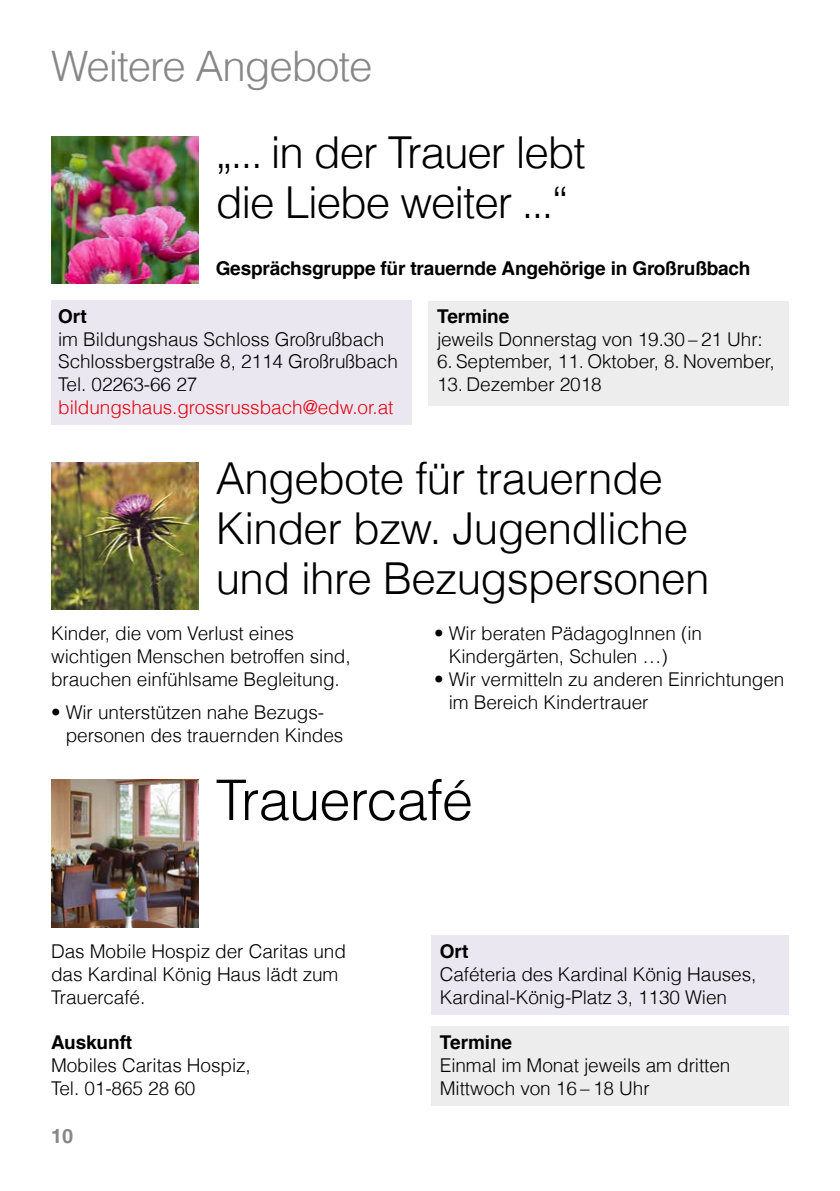
<style>
.page{position:relative;width:840px;height:1191px;background:#fff}
.page>*{position:absolute;margin:0;border:0;box-sizing:border-box;transform-origin:0 0}
.t1{font:300 56px "Helvetica LT Com";letter-spacing:-.015em;color:#000}
.t2{font:300 44px/50px "Helvetica LT Com";letter-spacing:-.015em;color:#000}
.t3{font:300 42px "Helvetica LT Com";letter-spacing:-.025em;color:#878787}
.t4{font:700 20px "Helvetica LT Com";color:#878787}
.t5{font:300 19px/22.8px "Helvetica LT Com";letter-spacing:-.005em;color:#000}
.t6{font:700 19px "Helvetica LT Com";letter-spacing:-.01em;color:#000}
.t7{font:300 19px "Helvetica LT Com";letter-spacing:-.005em;color:#e30613}
</style>
<div class="page">
<img style="left:51px;top:462px;width:147px;height:147px">
<img style="left:51px;top:780px;width:147px;height:147px">
<div style="left:431px;top:935px;width:357px;height:80px;background:#ebe7f1"></div>
<div style="left:431px;top:1026px;width:357px;height:80px;background:#ededed"></div>
<div style="left:51px;top:300px;width:360px;height:125px;background:#ebe7f1"></div>
<div style="left:428px;top:300px;width:360px;height:105px;background:#ededed"></div>
<img style="left:51px;top:136px;width:147px;height:147px">
<h3 class="t3" style="left:51px;top:40px;width:323px">Weitere Angebote</h3>
<h2 class="t2" style="left:215px;top:127px;width:371px">„... in der Trauer lebt die Liebe weiter ...“</h2>
<p class="t6" style="left:215px;top:256px;width:536px">Gesprächsgruppe für trauernde Angehörige in Großrußbach</p>
<p class="t6" style="left:437px;top:304px;width:74px">Termine</p>
<p class="t5" style="left:437px;top:327px;width:327px">jeweils Donnerstag von 19.30 – 21 Uhr:</p>
<p class="t5" style="left:437px;top:350px;width:339px">6. September, 11. Oktober, 8. November,</p>
<p class="t5" style="left:437px;top:373px;width:166px">13. Dezember 2018</p>
<p class="t6" style="left:58px;top:304px;width:30px">Ort</p>
<p class="t5" style="left:58px;top:327px;width:341px">im Bildungshaus Schloss Großrußbach<br>Schlossbergstraße 8, 2114 Großrußbach<br>Tel. 02263-66 27</p>
<p class="t7" style="left:58px;top:395px;width:336px">bildungshaus.grossrussbach@edw.or.at</p>
<h2 class="t2" style="left:215px;top:453px;width:495px">Angebote für trauernde<br>Kinder bzw. Jugendliche und ihre Bezugspersonen</h2>
<p class="t5" style="left:51px;top:622px;width:301px">Kinder, die vom Verlust eines wichtigen Menschen betroffen sind, brauchen einfühlsame Begleitung.</p>
<p class="t5" style="left:66px;top:700px;width:279px;text-indent:-15px">• Wir unterstützen nahe Bezugs&shy;personen des trauernden Kindes</p>
<p class="t5" style="left:448px;top:622px;width:254px;text-indent:-15px">• Wir beraten PädagogInnen (in<br>Kindergärten, Schulen …)</p>
<p class="t5" style="left:448px;top:667px;width:337px;text-indent:-15px">• Wir vermitteln zu anderen Einrichtungen im Bereich Kindertrauer</p>
<h1 class="t1" style="left:215px;top:765px;width:259px">Trauercafé</h1>
<p class="t5" style="left:51px;top:939px;width:296px">Das Mobile Hospiz der Caritas und das Kardinal König Haus lädt zum<br>Trauercafé.</p>
<p class="t6" style="left:51px;top:1031px;width:83px">Auskunft</p>
<p class="t5" style="left:51px;top:1053px;width:201px">Mobiles Caritas Hospiz,<br>Tel. 01-865 28 60</p>
<p class="t4" style="left:51px;top:1123px;width:24px">10</p>
<p class="t6" style="left:439px;top:939px;width:30px">Ort</p>
<p class="t5" style="left:439px;top:962px;width:318px">Caféteria des Kardinal König Hauses,<br>Kardinal-König-Platz 3, 1130 Wien</p>
<p class="t6" style="left:439px;top:1031px;width:74px">Termine</p>
<p class="t5" style="left:439px;top:1053px;width:292px">Einmal im Monat jeweils am dritten<br>Mittwoch von 16 – 18 Uhr</p>
</div>
